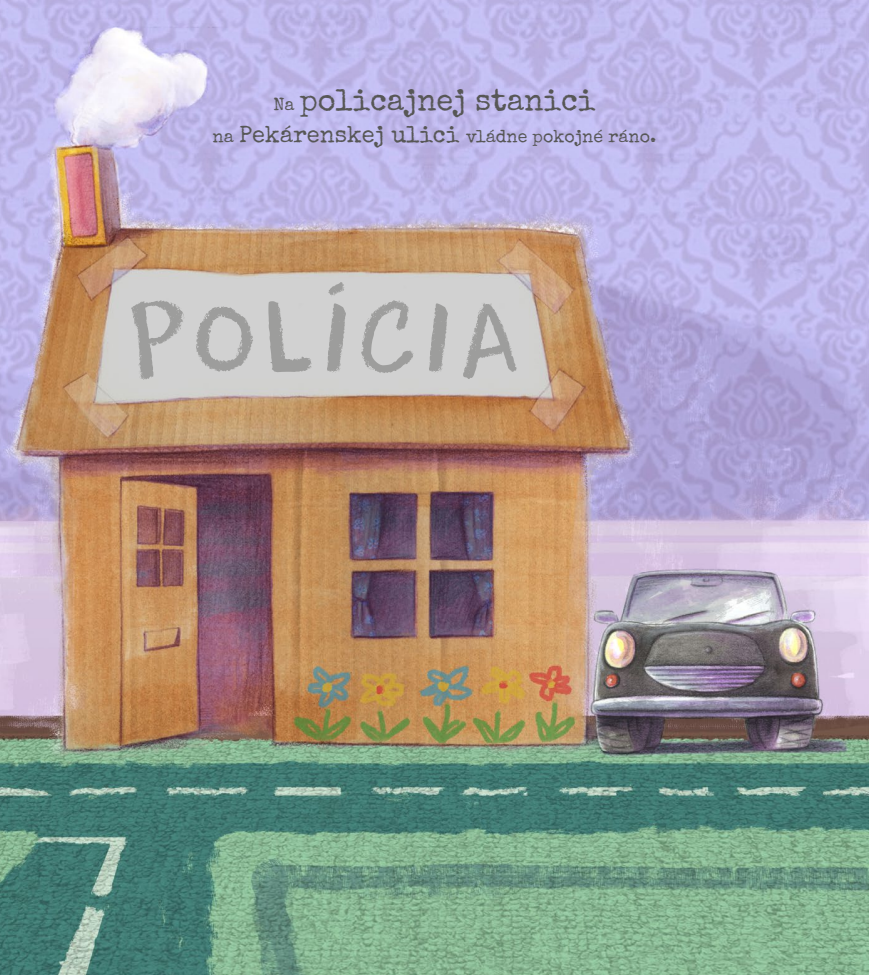
<style>
.page{position:relative;width:869px;height:975px;background:#fff}
.page>*{position:absolute;margin:0;border:0;box-sizing:border-box;transform-origin:0 0}
.t1{font:95.25px "DK Cool Crayon";letter-spacing:.1em;color:#9d9d9c}
.t2{font:30.75px "Special Elite";color:#575756}
.t3{font:17.75px "Special Elite";color:#575756}
.s1{font-size:17.75px}
.s2{font-size:23.62px}
</style>
<div class="page">
<img style="left:0;top:0;width:868px;height:974px">
<h2 class="t2" style="left:273px;top:81px;width:323px"><span class="s1">Na</span> policajnej stanici</h2>
<p class="t3" style="left:212px;top:125px;width:445px">na <span class="s2">Pekárenskej ulici</span> vládne pokojné ráno.</p>
<h1 class="t1" style="left:128px;top:280px;width:393px">POLÍCIA</h1>
</div>
